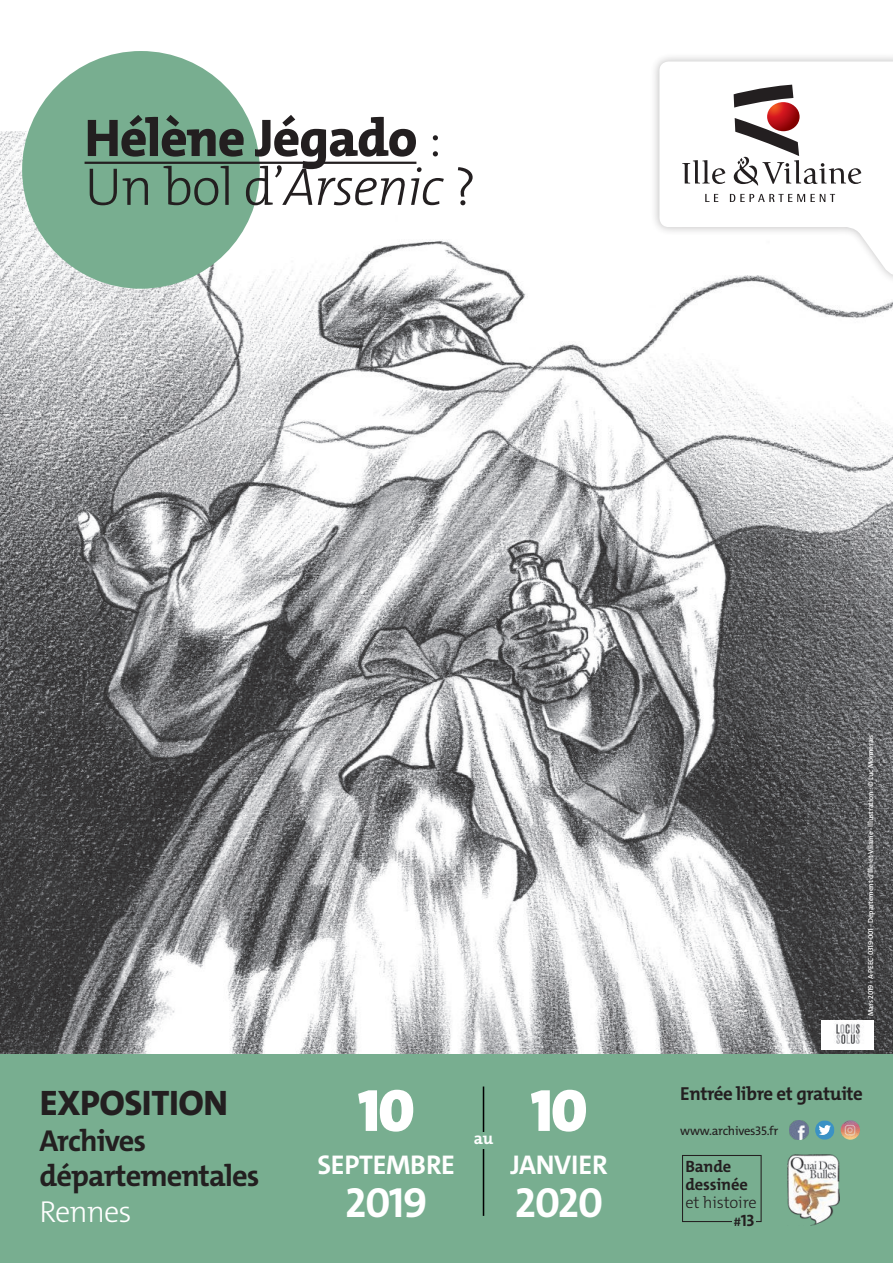
<style>
.page{position:relative;width:893px;height:1263px;background:#fff}
.page>*{position:absolute;margin:0;border:0;box-sizing:border-box;transform-origin:0 0}
.t1{font:900 60px "The Mix C4 s";color:#fff}
.t2{font:800 53.55px/48.9px "The Mix C4 s";letter-spacing:-.02em;color:#231f20}
.t3{font:700 42.3px "The Mix C4 s";letter-spacing:-.03em;color:#fff}
.t4{font:800 35.7px "The Mix C4 s";letter-spacing:-.01em;color:#231f20}
.t5{font:700 30.45px/35.7px "The Mix C4 s";letter-spacing:-.03em;color:#231f20}
.t6{font:300 30.45px "The Mix C4 s";letter-spacing:-.03em;color:#fff}
.t7{font:700 27.15px "The Mix C4 s";letter-spacing:-.01em;color:#fff}
.t8{font:700 18.9px "The Mix C4 s";letter-spacing:-.02em;color:#231f20}
.t9{font:700 16.8px "The Mix C4 s";color:#fff}
.t10{font:700 16.5px/17.7px "The Mix C4 s";letter-spacing:-.01em;color:#231f20}
.t11{font:300 16.5px/18.6px "The Mix C4 s";letter-spacing:-.01em;color:#231f20;text-align:right}
.t12{font:12.6px "The Mix C4 s";letter-spacing:-.02em;color:#231f20}
.t13{font:600 7.35px "The Mix C4 s";letter-spacing:-.02em;color:#fff}
.s1{font-weight:300}
.s2{font-weight:300;font-style:italic}
.s3{font-weight:700;font-size:12.3px}
.s4{font-weight:700}
</style>
<div class="page">
<div style="left:0;top:1034px;width:893px;height:229px;background:#78ae90"></div>
<img style="left:0;top:131px;width:893px;height:923px">
<hr style="left:483px;top:1086px;width:1px;height:130px;background:#000001">
<div style="left:650px;top:52px;width:243px;height:233px;background:#231f20;opacity:.3"></div>
<svg style="left:659px;top:61px;width:234px;height:215px"></svg>
<svg style="left:682px;top:160px;width:43px;height:24px"></svg>
<svg style="left:734px;top:85px;width:127px;height:101px"></svg>
<svg style="left:705px;top:194px;width:13px;height:8px"></svg>
<svg style="left:730px;top:194px;width:105px;height:8px"></svg>
<div style="left:22px;top:51px;width:238px;height:238px;background:#78ae90;border-radius:50%"></div>
<hr style="left:85px;top:162px;width:331px;height:2px;background:#231f20">
<div style="left:471px;top:1131px;width:24px;height:17px;background:#78ae90"></div>
<img style="left:821px;top:1020px;width:52px;height:29px">
<img style="left:789px;top:1120px;width:20px;height:20px">
<svg style="left:815px;top:1120px;width:19px;height:20px"></svg>
<svg style="left:819px;top:1125px;width:12px;height:10px"></svg>
<img style="left:841px;top:1120px;width:19px;height:20px;border-radius:10px">
<img style="left:787px;top:1155px;width:52px;height:70px">
<div style="left:682px;top:1155px;width:80px;height:67px;border:1px solid #231f20"></div>
<div style="left:732px;top:1214px;width:24px;height:14px;background:#78ae90"></div>
<h2 class="t2" style="left:85px;top:114px;width:393px">Hélène Jégado <span class="s1">:<br>Un bol d’</span><span class="s2">Arsenic</span> <span class="s1">?</span></h2>
<h3 class="t4" style="left:40px;top:1080px;width:190px">EXPOSITION</h3>
<h3 class="t5" style="left:40px;top:1123px;width:221px">Archives départementales</h3>
<h3 class="t6" style="left:40px;top:1192px;width:93px">Rennes</h3>
<h1 class="t1" style="left:358px;top:1072px;width:59px">10</h1>
<h3 class="t7" style="left:317px;top:1147px;width:139px">SEPTEMBRE</h3>
<h3 class="t3" style="left:345px;top:1176px;width:84px">2019</h3>
<h3 class="t9" style="left:474px;top:1127px;width:21px">au</h3>
<h1 class="t1" style="left:530px;top:1072px;width:59px">10</h1>
<h3 class="t7" style="left:510px;top:1147px;width:99px">JANVIER</h3>
<h3 class="t3" style="left:515px;top:1176px;width:90px">2020</h3>
<p class="t13" style="left:866px;top:1016px;width:283px;rotate:-90deg">Mars 2019 - A-PEEC-0319-001 - Département d’Ille-et-Vilaine - Illustration : © Luc Monnerais</p>
<h3 class="t8" style="left:680px;top:1081px;width:184px">Entrée libre et gratuite</h3>
<h3 class="t12" style="left:680px;top:1122px;width:100px">www.archives35.fr</h3>
<h3 class="t10" style="left:685px;top:1158px;width:64px">Bande dessinée</h3>
<h3 class="t11" style="left:685px;top:1193px;width:73px">et histoire <span class="s3">#</span><span class="s4">13</span></h3>
</div>
